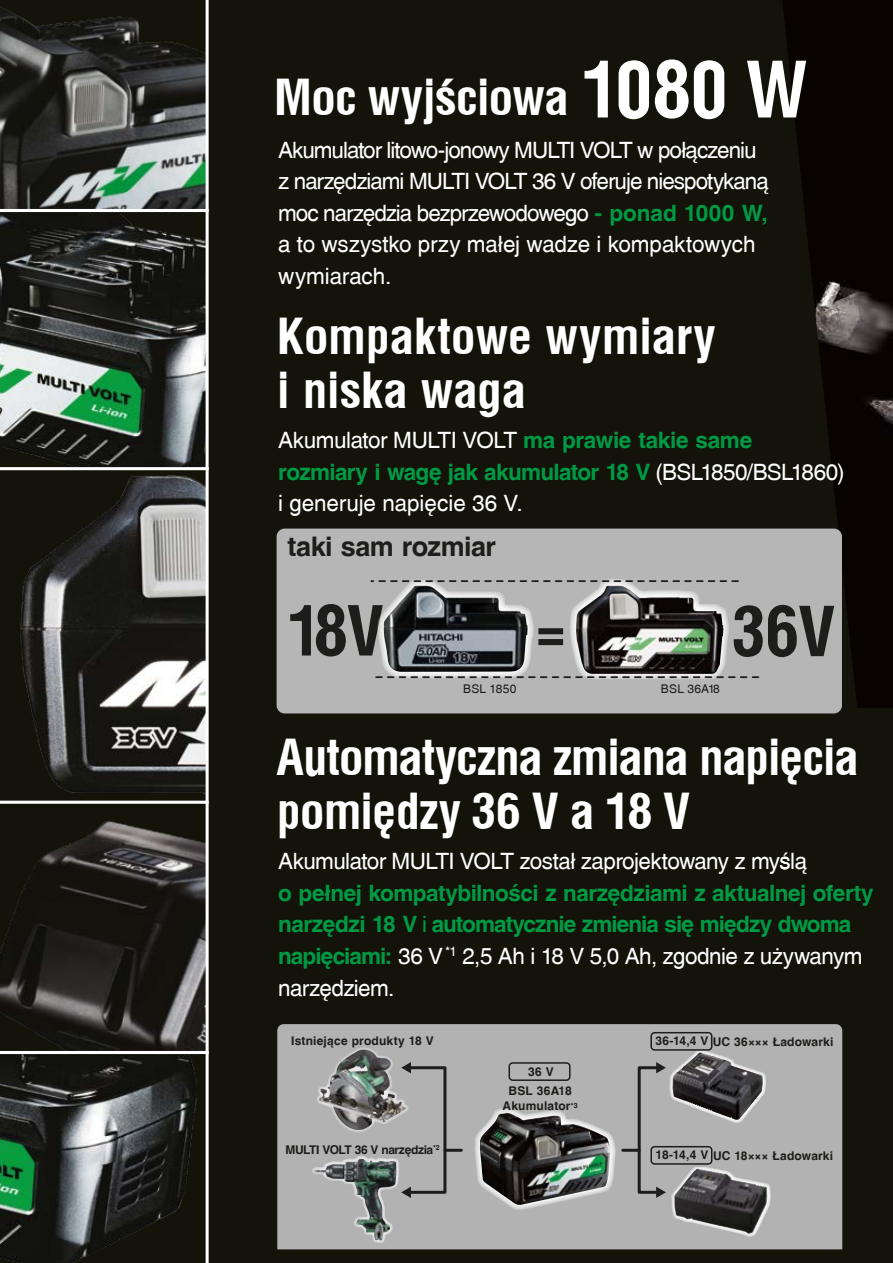
<style>
.page{position:relative;width:893px;height:1263px;background:#13130a}
.page>*{position:absolute;margin:0;border:0;box-sizing:border-box;transform-origin:0 0}
.t1{font:700 67.95px "Switzerland Condpl";letter-spacing:-.015em;color:#1d1d1b}
.t2{font:700 55.5px "Switzerland Condpl";color:#1d1d1b}
.t3{font:700 49.5px/53.8px "Switzerland Condpl";letter-spacing:-.02em;color:#fff}
.t4{font:700 27px "Switzerland";letter-spacing:-.02em;color:#1d1d1b}
.t5{font:22.5px/31.5px "Switzerland";letter-spacing:-.035em;color:#fff}
.t6{font:700 22.5px/31.8px "Switzerland";letter-spacing:-.025em;color:#009a44}
.t7{font:22.5px/31.5px "Switzerland";letter-spacing:-.015em;color:#fff}
.t8{font:700 12px/19.5px "Switzerland";letter-spacing:.01em;color:#1d1d1b;text-align:center}
.t9{font:700 12px "Switzerland";letter-spacing:-.03em;color:#1d1d1b}
.t10{font:12px "Switzerland";letter-spacing:.02em;color:#1d1d1b}
.s1{font-size:76.5px}
.s2{font-weight:700;color:#009a44}
.s3{font-weight:400}
.s4{font-weight:400;color:#fff}
</style>
<div class="page">
<img style="left:782px;top:0;width:111px;height:714px">
<div style="left:277px;top:1024px;width:565px;height:225px;background:#b3b2b2"></div>
<hr style="left:445px;top:1149px;width:16px;height:3px;background:#1d1d1b">
<hr style="left:623px;top:1149px;width:16px;height:3px;background:#1d1d1b">
<svg style="left:475px;top:1107px;width:141px;height:103px;background:#bdbcbc"></svg>
<img style="left:480px;top:1113px;width:130px;height:92px">
<svg style="left:636px;top:1049px;width:135px;height:188px;background:#acacab"></svg>
<img style="left:672px;top:1053px;width:87px;height:67px">
<div style="left:277px;top:529px;width:565px;height:184px;background:#b7b6b6;border-radius:8px"></div>
<div style="left:650px;top:1032px;width:62px;height:19px;border:2px solid #1d1d1b;border-radius:3px"></div>
<div style="left:509px;top:1062px;width:62px;height:19px;border:2px solid #1d1d1b;border-radius:3px"></div>
<div style="left:650px;top:1146px;width:62px;height:19px;border:2px solid #1d1d1b;border-radius:3px"></div>
<svg style="left:371px;top:579px;width:387px;height:100px"></svg>
<img style="left:0;top:0;width:206px;height:467px">
<img style="left:8px;top:470px;width:198px;height:331px">
<img style="left:0;top:805px;width:206px;height:458px">
<hr style="left:0;top:209px;width:207px;height:3px;background:#fff">
<hr style="left:0;top:467px;width:207px;height:3px;background:#fff">
<hr style="left:0;top:801px;width:207px;height:3px;background:#fff">
<hr style="left:0;top:1051px;width:207px;height:3px;background:#fff">
<hr style="left:206px;top:0;width:3px;height:1263px;background:#fff">
<img style="left:674px;top:1169px;width:93px;height:65px">
<svg style="left:312px;top:1047px;width:136px;height:196px;background:#a2a3a2"></svg>
<img style="left:319px;top:1050px;width:72px;height:80px">
<h3 class="t3" style="left:274px;top:70px;width:536px">Moc wyjściowa <span class="s1">1080 W</span></h3>
<p class="t5" style="left:278px;top:134px;width:492px">Akumulator litowo-jonowy MULTI VOLT w połączeniu z narzędziami MULTI VOLT 36 V oferuje niespotykaną moc narzędzia bezprzewodowego <span class="s2">- ponad 1000 W, </span>a to wszystko przy małej wadze i kompaktowych wymiarach.</p>
<h3 class="t3" style="left:277px;top:308px;width:440px">Kompaktowe wymiary i niska waga</h3>
<p class="t7" style="left:278px;top:424px;width:568px">Akumulator MULTI VOLT <span class="s2">ma prawie takie same rozmiary i wagę jak akumulator 18 V</span> (BSL1850/BSL1860) i generuje napięcie 36 V.</p>
<p class="t4" style="left:288px;top:530px;width:210px">taki sam rozmiar</p>
<h1 class="t1" style="left:288px;top:590px;width:98px">18V</h1>
<h2 class="t2" style="left:537px;top:596px;width:29px">=</h2>
<p class="t10" style="left:463px;top:681px;width:55px">BSL 1850</p>
<p class="t10" style="left:661px;top:681px;width:61px">BSL 36A18</p>
<h1 class="t1" style="left:732px;top:590px;width:105px">36V</h1>
<h3 class="t3" style="left:277px;top:730px;width:584px">Automatyczna zmiana napięcia pomiędzy 36 V a 18 V</h3>
<p class="t5" style="left:278px;top:845px;width:530px">Akumulator MULTI VOLT został zaprojektowany z myślą</p>
<p class="t6" style="left:278px;top:877px;width:597px">o pełnej kompatybilności z narzędziami z aktualnej oferty narzędzi 18 V <span class="s3">i</span> automatycznie zmienia się między dwoma napięciami: <span class="s4">36 V</span> <sup>*1</sup> <span class="s4">2,5 Ah i 18 V 5,0 Ah, zgodnie z używanym narzędziem.</span></p>
<p class="t8" style="left:291px;top:1031px;width:144px">Istniejące produkty 18 V</p>
<p class="t8" style="left:655px;top:1032px;width:180px">36-14,4 V UC 36××× Ładowarki</p>
<p class="t8" style="left:508px;top:1062px;width:65px">36 V<br>BSL 36A18</p>
<p class="t8" style="left:503px;top:1096px;width:77px">Akumulator<sup>*3</sup></p>
<p class="t9" style="left:285px;top:1143px;width:156px">MULTI VOLT 36 V narzędzia<sup>*2</sup></p>
<p class="t8" style="left:656px;top:1146px;width:179px">18-14,4 V UC 18××× Ładowarki</p>
</div>
